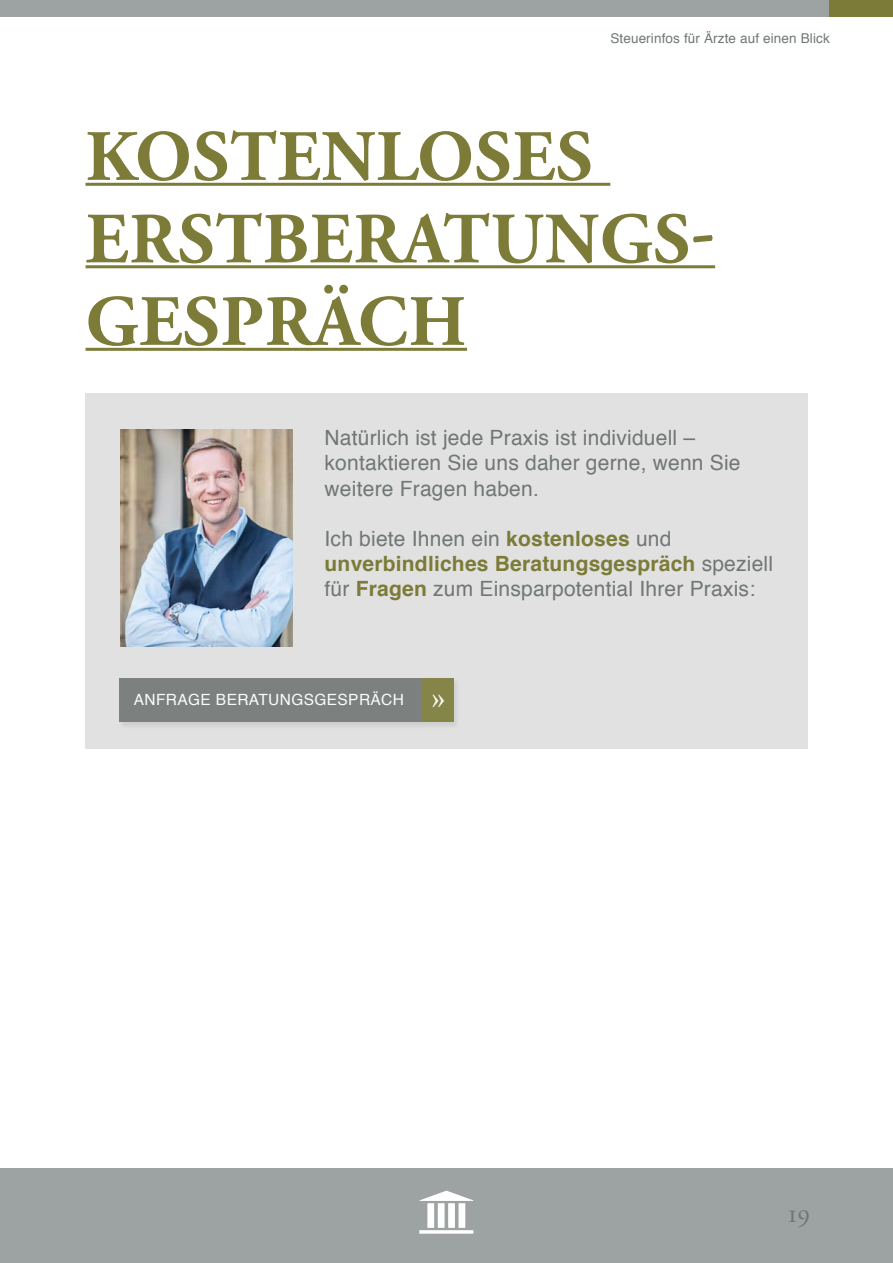
<style>
.page{position:relative;width:893px;height:1263px;background:#fff}
.page>*{position:absolute;margin:0;border:0;box-sizing:border-box;transform-origin:0 0}
.H2_Grün_unterstriche{font:700 72px/82.5px "Adobe Garamond Pro";letter-spacing:.015em;color:#7c7b38}
.t1{font:38.7px "Adobe Garamond Regular SC";color:#fff}
.t2{font:27px "Adobe Garamond Regular SC";color:#717776}
.P14{font:21px/25.2px "Helvetica";letter-spacing:.01em;color:#717776}
.t3{font:15.45px "Helvetica";letter-spacing:.025em;color:#fff}
.t4{font:13.5px "Helvetica";letter-spacing:.01em;color:#717776}
.s1{font-weight:700;color:#7c7b38}
</style>
<div class="page">
<div style="left:0;top:0;width:830px;height:17px;background:#9da2a2"></div>
<div style="left:829px;top:0;width:64px;height:17px;background:#7c7b38"></div>
<div style="left:0;top:1168px;width:893px;height:95px;background:#9da2a2"></div>
<svg style="left:419px;top:1191px;width:55px;height:10px"></svg>
<div style="left:427px;top:1203px;width:7px;height:25px;background:#fff"></div>
<div style="left:438px;top:1203px;width:7px;height:25px;background:#fff"></div>
<div style="left:448px;top:1203px;width:7px;height:25px;background:#fff"></div>
<div style="left:458px;top:1203px;width:7px;height:25px;background:#fff"></div>
<svg style="left:419px;top:1230px;width:54px;height:4px"></svg>
<div style="left:85px;top:393px;width:723px;height:356px;background:#e1e1e1"></div>
<div style="left:117px;top:676px;width:344px;height:54px;background:#d9d9d9"></div>
<div style="left:119px;top:678px;width:303px;height:44px;background:#7c8180"></div>
<div style="left:422px;top:678px;width:31px;height:44px;background:#868549"></div>
<hr style="left:86px;top:183px;width:524px;height:3px;background:#7c7b38">
<hr style="left:86px;top:265px;width:629px;height:3px;background:#7c7b38">
<hr style="left:86px;top:348px;width:381px;height:3px;background:#7c7b38">
<img style="left:120px;top:429px;width:173px;height:218px">
<p class="t4" style="left:610px;top:27px;width:221px">Steuerinfos für Ärzte auf einen Blick</p>
<p class="H2_Grün_unterstriche" style="left:86px;top:117px;width:626px">KOSTENLOSES<br>ERSTBERATUNGS-<br>GESPRÄCH</p>
<p class="P14" style="left:325px;top:426px;width:417px">Natürlich ist jede Praxis ist individuell – kontaktieren Sie uns daher gerne, wenn Sie weitere Fragen haben.</p>
<p class="P14" style="left:325px;top:527px;width:450px">Ich biete Ihnen ein <span class="s1">kostenloses</span> und <span class="s1">unverbindliches Beratungsgespräch</span> speziell für <span class="s1">Fragen</span> zum Einsparpotential Ihrer Praxis:</p>
<p class="t3" style="left:134px;top:688px;width:272px">ANFRAGE BERATUNGSGESPRÄCH</p>
<h2 class="t1" style="left:431px;top:676px;width:16px">»</h2>
<p class="t2" style="left:788px;top:1199px;width:24px">19</p>
</div>
